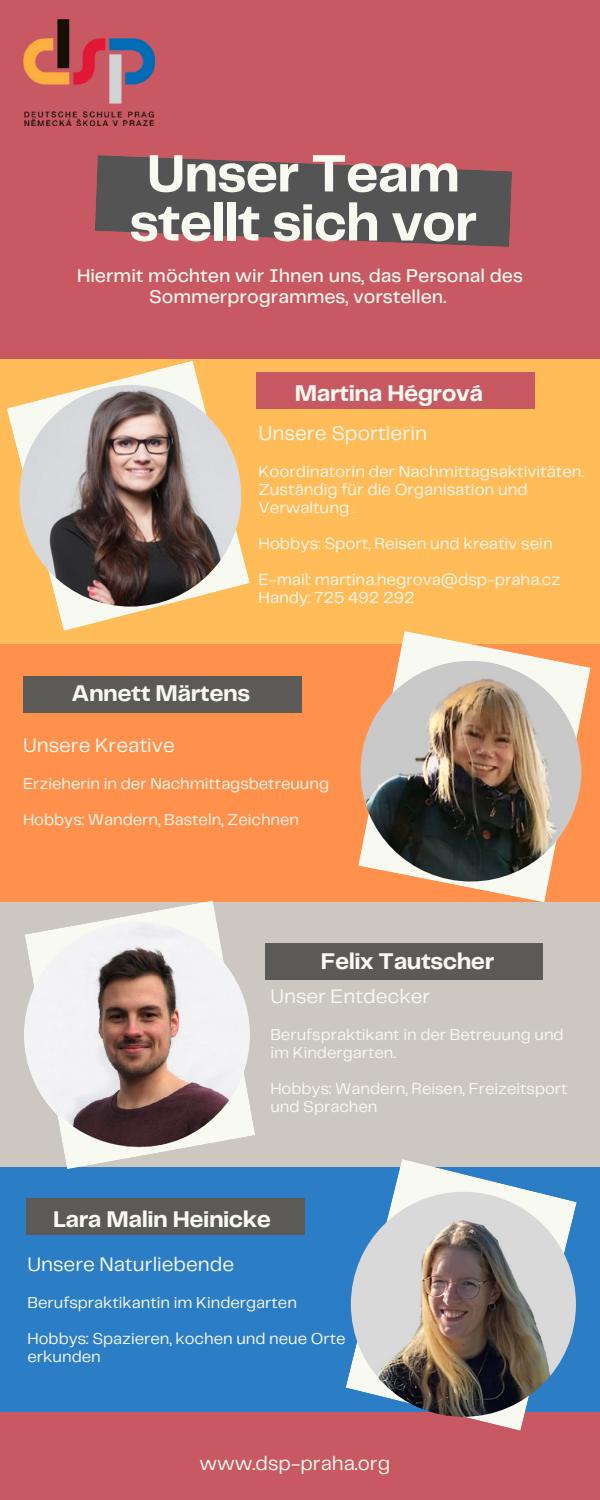
<style>
.page{position:relative;width:600px;height:1500px;background:#c85963}
.page>*{position:absolute;margin:0;border:0;box-sizing:border-box;transform-origin:0 0}
.t1{font:700 54.5px/49.1px "Telegraf";letter-spacing:-.02em;color:#f8f9f0;text-align:center}
.t2{font:700 23.6px "Telegraf";letter-spacing:-.02em;color:#f8f9f0}
.t3{font:20.6px "Telegraf";color:#f8f9f0}
.t4{font:20.4px "Telegraf";color:#f8f9f0}
.t5{font:20.2px "Telegraf";color:#f8f9f0}
.t6{font:500 19.2px/21px "Telegraf";color:#f8f9f0;text-align:center}
.t7{font:16.6px/18px "Telegraf";color:#f8f9f0}
.t8{font:16.4px/18px "Telegraf";color:#f8f9f0}
</style>
<div class="page">
<img style="left:23px;top:20px;width:131px;height:106px">
<div style="left:0;top:902px;width:600px;height:266px;background:#ccc7c1"></div>
<div style="left:265px;top:944px;width:277px;height:36px;background:#5b5a56"></div>
<div style="left:0;top:359px;width:600px;height:286px;background:#ffbc58"></div>
<svg style="left:7px;top:361px;width:243px;height:270px"></svg>
<img style="left:20px;top:385px;width:221px;height:222px;border-radius:50%">
<div style="left:256px;top:372px;width:279px;height:37px;background:#c85963"></div>
<svg style="left:95px;top:155px;width:417px;height:92px;fill:#545454"></svg>
<div style="left:0;top:1167px;width:600px;height:244px;background:#2b7ec6"></div>
<div style="left:26px;top:1198px;width:279px;height:37px;background:#5b5a56"></div>
<svg style="left:346px;top:1159px;width:231px;height:272px"></svg>
<img style="left:351px;top:1192px;width:225px;height:225px;border-radius:50%">
<div style="left:0;top:644px;width:600px;height:258px;background:#ff914d"></div>
<svg style="left:25px;top:900px;width:230px;height:269px"></svg>
<img style="left:24px;top:922px;width:226px;height:226px;border-radius:50%">
<svg style="left:358px;top:631px;width:233px;height:271px"></svg>
<img style="left:361px;top:661px;width:220px;height:221px;border-radius:50%">
<div style="left:23px;top:676px;width:279px;height:37px;background:#5b5a56"></div>
<p class="t1" style="left:130px;top:152px;width:349px">Unser Team stellt sich vor</p>
<p class="t6" style="left:77px;top:266px;width:447px">Hiermit möchten wir Ihnen uns, das Personal des<br>Sommerprogrammes, vorstellen.</p>
<p class="t2" style="left:295px;top:384px;width:190px">Martina Hégrová</p>
<p class="t3" style="left:259px;top:425px;width:170px">Unsere Sportlerin</p>
<p class="t7" style="left:259px;top:463px;width:327px">Koordinatorin der Nachmittagsaktivitäten.<br>Zuständig für die Organisation und<br>Verwaltung .</p>
<p class="t7" style="left:259px;top:535px;width:296px">Hobbys: Sport, Reisen und kreativ sein</p>
<p class="t7" style="left:259px;top:571px;width:303px">E-mail: martina.hegrova@dsp-praha.cz</p>
<p class="t7" style="left:259px;top:589px;width:157px">Handy: 725 492 292</p>
<p class="t2" style="left:72px;top:683px;width:180px">Annett Märtens</p>
<p class="t4" style="left:23px;top:737px;width:153px">Unsere Kreative</p>
<p class="t8" style="left:23px;top:776px;width:308px">Erzieherin in der Nachmittagsbetreuung</p>
<p class="t8" style="left:23px;top:812px;width:278px">Hobbys: Wandern, Basteln, Zeichnen</p>
<p class="t2" style="left:321px;top:951px;width:175px">Felix Tautscher</p>
<p class="t4" style="left:270px;top:987px;width:162px">Unser Entdecker</p>
<p class="t8" style="left:270px;top:1026px;width:295px">Berufspraktikant in der Betreuung und</p>
<p class="t8" style="left:270px;top:1044px;width:127px">im Kindergarten.</p>
<p class="t8" style="left:270px;top:1080px;width:299px">Hobbys: Wandern, Reisen, Freizeitsport und Sprachen</p>
<p class="t2" style="left:53px;top:1209px;width:219px">Lara Malin Heinicke</p>
<p class="t4" style="left:28px;top:1256px;width:208px">Unsere Naturliebende</p>
<p class="t8" style="left:28px;top:1295px;width:271px">Berufspraktikantin im Kindergarten</p>
<p class="t8" style="left:28px;top:1331px;width:320px">Hobbys: Spazieren, kochen und neue Orte erkunden</p>
<p class="t5" style="left:199px;top:1455px;width:192px">www.dsp-praha.org</p>
</div>
